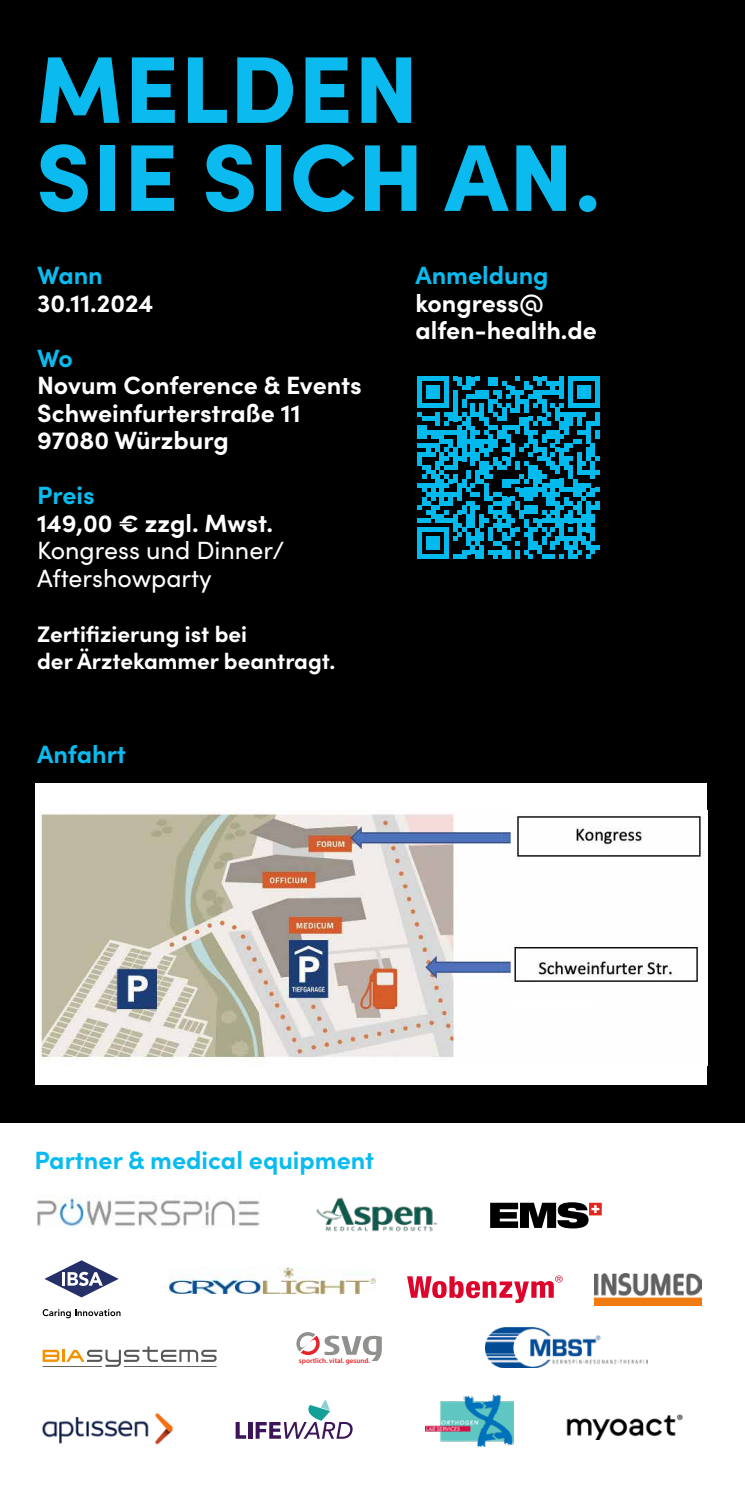
<style>
.page{position:relative;width:745px;height:1489px;background:#fff}
.page>*{position:absolute;margin:0;border:0;box-sizing:border-box;transform-origin:0 0}
.t1{font:900 95px/88px "Sofia Pro";letter-spacing:.01em;color:#0bbbef}
.t2{font:700 25px/27.5px "Sofia Pro";color:#fff}
.t3{font:700 25px "Sofia Pro";color:#0bbbef}
.t4{font:25px/27.5px "Sofia Pro";color:#fff}
.t5{font:700 22.5px/27.5px "Sofia Pro";color:#fff}
.t6{font:600 7px "Myriad Pro";color:#e52527}
</style>
<div class="page">
<div style="left:0;top:0;width:744px;height:1121px;background:#000"></div>
<svg style="left:417px;top:377px;width:182px;height:181px"></svg>
<img style="left:316px;top:1197px;width:121px;height:35px">
<svg style="left:490px;top:1202px;width:111px;height:26px"></svg>
<img style="left:37px;top:1195px;width:222px;height:33px">
<div style="left:35px;top:783px;width:671px;height:301px;background:#fff"></div>
<img style="left:38px;top:810px;width:666px;height:250px">
<img style="left:170px;top:1267px;width:205px;height:26px">
<img style="left:594px;top:1273px;width:107px;height:31px">
<img style="left:566px;top:1414px;width:117px;height:24px">
<img style="left:485px;top:1327px;width:162px;height:40px">
<svg style="left:407px;top:1275px;width:155px;height:27px"></svg>
<img style="left:425px;top:1394px;width:88px;height:52px">
<img style="left:42px;top:1413px;width:131px;height:32px">
<svg style="left:235px;top:1422px;width:11px;height:16px"></svg>
<hr style="left:248px;top:1421px;width:4px;height:17px;background:#3c1558">
<svg style="left:255px;top:1399px;width:97px;height:39px"></svg>
<svg style="left:296px;top:1332px;width:85px;height:28px"></svg>
<svg style="left:43px;top:1346px;width:173px;height:20px"></svg>
<hr style="left:43px;top:1365px;width:59px;height:1px;background:#575756">
<hr style="left:124px;top:1365px;width:92px;height:1px;background:#575756">
<svg style="left:44px;top:1260px;width:75px;height:37px"></svg>
<svg style="left:43px;top:1309px;width:77px;height:9px"></svg>
<h1 class="t1" style="left:36px;top:37px;width:567px">MELDEN<br>SIE SICH AN.</h1>
<p class="t3" style="left:37px;top:256px;width:67px">Wann</p>
<p class="t2" style="left:37px;top:287px;width:118px">30.11.2024</p>
<p class="t3" style="left:37px;top:338px;width:37px">Wo</p>
<p class="t2" style="left:37px;top:369px;width:326px">Novum Conference &amp; Events<br>Schweinfurterstraße 11<br>97080 Würzburg</p>
<p class="t3" style="left:37px;top:476px;width:59px">Preis</p>
<p class="t2" style="left:37px;top:507px;width:237px">149,00 € zzgl. Mwst.</p>
<p class="t4" style="left:37px;top:535px;width:248px">Kongress und Dinner/<br>Aftershowparty</p>
<p class="t5" style="left:37px;top:618px;width:299px">Zertifizierung ist bei<br>der Ärztekammer beantragt.</p>
<p class="t3" style="left:37px;top:734px;width:90px">Anfahrt</p>
<p class="t3" style="left:415px;top:256px;width:135px">Anmeldung</p>
<p class="t2" style="left:415px;top:287px;width:183px">kongress@ alfen-health.de</p>
<p class="t3" style="left:34px;top:1141px;width:341px">Partner &amp; medical equipment</p>
<p class="t6" style="left:299px;top:1356px;width:73px">sportlich. vital. gesund.</p>
</div>
